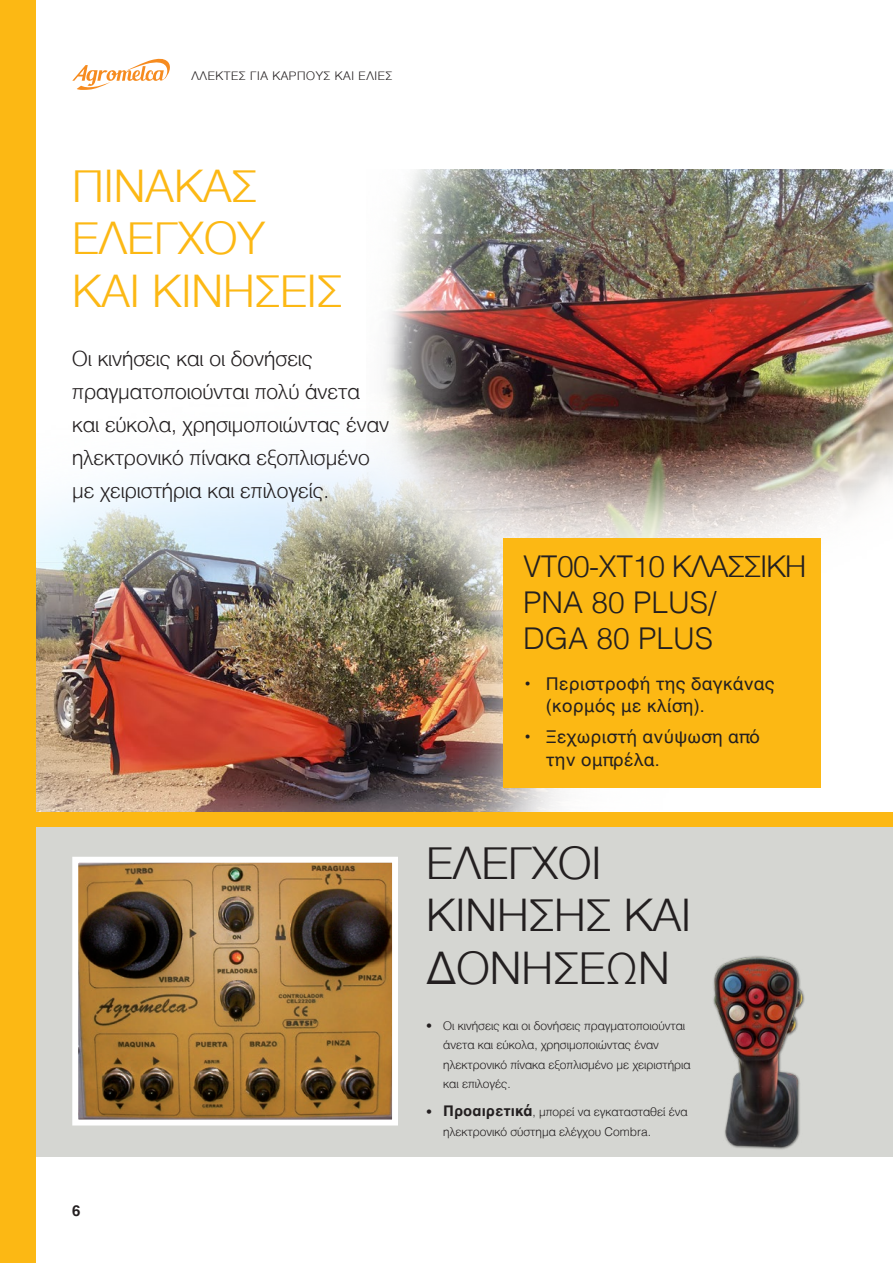
<style>
.page{position:relative;width:893px;height:1263px;background:#fff}
.page>*{position:absolute;margin:0;border:0;box-sizing:border-box;transform-origin:0 0}
.Titular{font:300 45px "Helvetica";color:#231f20}
.Titular-2{font:300 45px "Helvetica";color:#fcb814}
.Destacado{font:300 30px/36px "Helvetica";letter-spacing:-.01em;color:#231f20}
.Destacado-2{font:300 21px/33px "Helvetica";color:#231f20}
.Destacado-3{font:18px/22.5px "Helvetica";color:#231f20}
.t1{font:700 15px "Helvetica";color:#231f20}
.Texto{font:300 12px/19.5px "Helvetica";color:#231f20}
.Texto-2{font:300 12px "Helvetica";letter-spacing:.05em;color:#231f20}
.s1{font-weight:700;font-size:15px}
</style>
<div class="page">
<img style="left:36px;top:463px;width:524px;height:349px">
<img style="left:366px;top:169px;width:527px;height:440px">
<div style="left:503px;top:539px;width:318px;height:249px;background:#fcb814"></div>
<div style="left:0;top:819px;width:893px;height:337px;background:#d5d6d2"></div>
<div style="left:0;top:812px;width:893px;height:14px;background:#fcb814"></div>
<img style="left:79px;top:864px;width:312px;height:254px">
<div style="left:72px;top:857px;width:326px;height:268px;border:6px solid #fff"></div>
<img style="left:713px;top:955px;width:92px;height:195px">
<svg style="left:72px;top:58px;width:98px;height:32px"></svg>
<div style="left:0;top:0;width:36px;height:1263px;background:#fcb814"></div>
<p class="Texto-2" style="left:191px;top:65px;width:202px">ΛΛΕΚΤΕΣ ΓΙΑ ΚΑΡΠΟΥΣ ΚΑΙ ΕΛΙΕΣ</p>
<p class="Titular-2" style="left:72px;top:147px;width:186px">ΠΊΝΑΚΑΣ</p>
<p class="Titular-2" style="left:72px;top:200px;width:194px">ΕΛΈΓΧΟΥ</p>
<p class="Titular-2" style="left:72px;top:252px;width:271px">ΚΑΙ ΚΙΝΉΣΕΙΣ</p>
<p class="Destacado-2" style="left:72px;top:341px;width:318px">Οι κινήσεις και οι δονήσεις πραγματοποιούνται πολύ άνετα και εύκολα, χρησιμοποιώντας έναν ηλεκτρονικό πίνακα εξοπλισμένο με χειριστήρια και επιλογείς.</p>
<p class="t1" style="left:72px;top:1202px;width:10px">6</p>
<p class="Destacado" style="left:523px;top:546px;width:285px">VT00-XT10 ΚΛΑΣΣΙΚΗ<br>PNA 80 PLUS/<br>DGA 80 PLUS</p>
<p class="Destacado-3" style="left:546px;top:673px;width:231px;text-indent:-21px">• Περιστροφή της δαγκάνας (κορμός με κλίση).</p>
<p class="Destacado-3" style="left:546px;top:726px;width:216px;text-indent:-21px">• Ξεχωριστή ανύψωση από την ομπρέλα.</p>
<p class="Titular" style="left:426px;top:825px;width:170px">ΈΛΕΓΧΟΙ</p>
<p class="Titular" style="left:426px;top:877px;width:259px">ΚΊΝΗΣΗΣ ΚΑΙ</p>
<p class="Titular" style="left:426px;top:930px;width:245px">ΔΟΝΉΣΕΩΝ</p>
<p class="Texto" style="left:443px;top:1015px;width:249px;text-indent:-17px">• Οι κινήσεις και οι δονήσεις πραγματοποιούνται άνετα και εύκολα, χρησιμοποιώντας έναν ηλεκτρονικό πίνακα εξοπλισμένο με χειριστήρια και επιλογές.</p>
<p class="Texto" style="left:443px;top:1101px;width:246px;text-indent:-17px">• <span class="s1">Προαιρετικά</span>, μπορεί να εγκατασταθεί ένα ηλεκτρονικό σύστημα ελέγχου Combra.</p>
</div>
